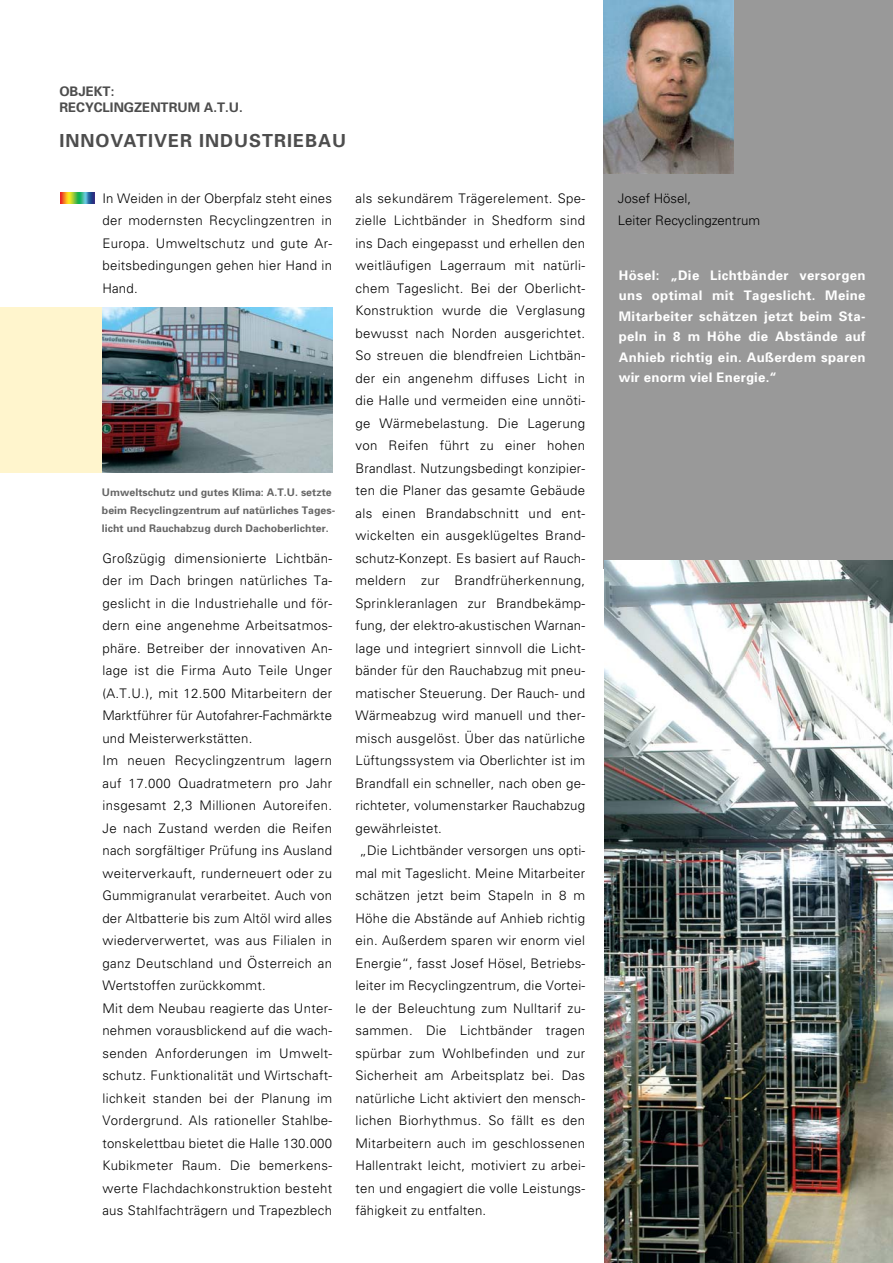
<style>
.page{position:relative;width:893px;height:1263px;background:#fff}
.page>*{position:absolute;margin:0;border:0;box-sizing:border-box;transform-origin:0 0}
.t1{font:700 18px "Univers";letter-spacing:.055em;color:#4d4d4d}
.t2{font:300 13.2px/22.5px "Univers";letter-spacing:.03em;color:#000;text-align:justify}
.t3{font:700 13.2px/20.5px "Univers";letter-spacing:.03em;color:#fff;text-align:justify}
.t4{font:300 13.2px/22.5px "Univers";color:#000}
.t5{font:700 13.2px/15.9px "Univers";color:#4d4d4d}
.t6{font:700 10.5px/18px "Univers";letter-spacing:.005em;color:#666}
</style>
<div class="page">
<img style="left:102px;top:307px;width:230px;height:166px">
<img style="left:61px;top:193px;width:34px;height:10px">
<div style="left:603px;top:0;width:289px;height:569px;background:#999"></div>
<div style="left:0;top:307px;width:102px;height:166px;background:#fff5cd"></div>
<img style="left:603px;top:0;width:131px;height:173px">
<img style="left:604px;top:560px;width:288px;height:703px">
<p class="t5" style="left:59px;top:85px;width:185px">OBJEKT:<br>RECYCLINGZENTRUM A.T.U.</p>
<h1 class="t1" style="left:59px;top:134px;width:288px">INNOVATIVER INDUSTRIEBAU</h1>
<p class="t2" style="left:102px;top:188px;width:231px">In Weiden in der Oberpfalz steht eines der modernsten Recyclingzentren in Europa. Umweltschutz und gute Ar&shy;beitsbedingungen gehen hier Hand in Hand.</p>
<p class="t6" style="left:102px;top:484px;width:235px">Umweltschutz und gutes Klima: A.T.U. setzte beim Recyclingzentrum auf natürliches Tages&shy;licht und Rauchabzug durch Dachoberlichter.</p>
<p class="t2" style="left:102px;top:548px;width:231px;text-align:left">Großzügig dimensionierte Lichtbän&shy;der im Dach bringen natürliches Ta&shy;geslicht in die Industriehalle und för&shy;dern eine angenehme Arbeitsatmos&shy;phäre. Betreiber der innovativen An&shy;lage ist die Firma Auto Teile Unger (A.T.U.), mit 12.500 Mitarbeitern der Marktführer für Autofahrer-Fachmärkte und Meisterwerkstätten.<br>Im neuen Recyclingzentrum lagern auf 17.000 Quadratmetern pro Jahr insgesamt 2,3 Millionen Autoreifen.<br>Je nach Zustand werden die Reifen nach sorgfältiger Prüfung ins Ausland weiterverkauft, runderneuert oder zu Gummigranulat verarbeitet. Auch von der Altbatterie bis zum Altöl wird alles wiederverwertet, was aus Filialen in ganz Deutschland und Österreich an Wertstoffen zurückkommt.<br>Mit dem Neubau reagierte das Unter&shy;nehmen vorausblickend auf die wach&shy;senden Anforderungen im Umwelt&shy;schutz. Funktionalität und Wirtschaft&shy;lichkeit standen bei der Planung im Vordergrund. Als rationeller Stahlbe&shy;tonskelettbau bietet die Halle 130.000<br>Kubikmeter Raum. Die bemerkens&shy;werte Flachdachkonstruktion besteht aus Stahlfachträgern und Trapezblech</p>
<p class="t2" style="left:355px;top:188px;width:231px">als sekundärem Trägerelement. Spe-</p>
<p class="t2" style="left:355px;top:210px;width:231px">zielle Lichtbänder in Shedform sind</p>
<p class="t2" style="left:355px;top:233px;width:231px">ins Dach eingepasst und erhellen den</p>
<p class="t2" style="left:355px;top:255px;width:231px">weitläufigen Lagerraum mit natürli-</p>
<p class="t2" style="left:355px;top:278px;width:231px">chem Tageslicht. Bei der Oberlicht-</p>
<p class="t2" style="left:355px;top:300px;width:231px">Konstruktion wurde die Verglasung</p>
<p class="t2" style="left:355px;top:323px;width:231px">bewusst nach Norden ausgerichtet.</p>
<p class="t2" style="left:355px;top:345px;width:231px">So streuen die blendfreien Lichtbän-</p>
<p class="t2" style="left:355px;top:368px;width:231px">der ein angenehm diffuses Licht in</p>
<p class="t2" style="left:355px;top:390px;width:231px">die Halle und vermeiden eine unnöti-</p>
<p class="t2" style="left:355px;top:413px;width:231px">ge Wärmebelastung. Die Lagerung</p>
<p class="t2" style="left:355px;top:435px;width:231px">von Reifen führt zu einer hohen</p>
<p class="t2" style="left:355px;top:458px;width:231px">Brandlast. Nutzungsbedingt konzipier-</p>
<p class="t2" style="left:355px;top:480px;width:231px">ten die Planer das gesamte Gebäude</p>
<p class="t2" style="left:355px;top:503px;width:231px">als einen Brandabschnitt und ent-</p>
<p class="t2" style="left:355px;top:525px;width:231px">wickelten ein ausgeklügeltes Brand-</p>
<p class="t2" style="left:355px;top:548px;width:231px">schutz-Konzept. Es basiert auf Rauch-</p>
<p class="t2" style="left:355px;top:570px;width:231px">meldern zur Brandfrüherkennung,</p>
<p class="t2" style="left:355px;top:593px;width:231px">Sprinkleranlagen zur Brandbekämp-</p>
<p class="t2" style="left:355px;top:615px;width:231px">fung, der elektro-akustischen Warnan-</p>
<p class="t2" style="left:355px;top:638px;width:231px">lage und integriert sinnvoll die Licht-</p>
<p class="t2" style="left:355px;top:660px;width:231px">bänder für den Rauchabzug mit pneu-</p>
<p class="t2" style="left:355px;top:683px;width:231px">matischer Steuerung. Der Rauch- und</p>
<p class="t2" style="left:355px;top:705px;width:231px">Wärmeabzug wird manuell und ther-</p>
<p class="t2" style="left:355px;top:728px;width:231px">misch ausgelöst. Über das natürliche</p>
<p class="t2" style="left:355px;top:750px;width:231px">Lüftungssystem via Oberlichter ist im</p>
<p class="t2" style="left:355px;top:773px;width:231px">Brandfall ein schneller, nach oben ge-</p>
<p class="t2" style="left:355px;top:795px;width:231px">richteter, volumenstarker Rauchabzug</p>
<p class="t2" style="left:355px;top:818px;width:88px">gewährleistet.</p>
<p class="t2" style="left:359px;top:840px;width:227px">„Die Lichtbänder versorgen uns opti-</p>
<p class="t2" style="left:355px;top:863px;width:231px">mal mit Tageslicht. Meine Mitarbeiter</p>
<p class="t2" style="left:355px;top:885px;width:231px">schätzen jetzt beim Stapeln in 8 m</p>
<p class="t2" style="left:355px;top:908px;width:231px">Höhe die Abstände auf Anhieb richtig</p>
<p class="t2" style="left:355px;top:930px;width:231px">ein. Außerdem sparen wir enorm viel</p>
<p class="t2" style="left:355px;top:953px;width:231px">Energie“, fasst Josef Hösel, Betriebs-</p>
<p class="t2" style="left:355px;top:975px;width:231px">leiter im Recyclingzentrum, die Vortei-</p>
<p class="t2" style="left:355px;top:998px;width:231px">le der Beleuchtung zum Nulltarif zu-</p>
<p class="t2" style="left:355px;top:1020px;width:231px">sammen. Die Lichtbänder tragen</p>
<p class="t2" style="left:355px;top:1043px;width:231px">spürbar zum Wohlbefinden und zur</p>
<p class="t2" style="left:355px;top:1065px;width:231px">Sicherheit am Arbeitsplatz bei. Das</p>
<p class="t2" style="left:355px;top:1088px;width:231px">natürliche Licht aktiviert den mensch-</p>
<p class="t2" style="left:355px;top:1110px;width:231px">lichen Biorhythmus. So fällt es den</p>
<p class="t2" style="left:355px;top:1133px;width:231px">Mitarbeitern auch im geschlossenen</p>
<p class="t2" style="left:355px;top:1155px;width:231px">Hallentrakt leicht, motiviert zu arbei-</p>
<p class="t2" style="left:355px;top:1178px;width:231px">ten und engagiert die volle Leistungs-</p>
<p class="t2" style="left:355px;top:1200px;width:132px">fähigkeit zu entfalten.</p>
<p class="t4" style="left:617px;top:188px;width:144px">Josef Hösel,<br>Leiter Recyclingzentrum</p>
<p class="t3" style="left:618px;top:266px;width:248px">Hösel: „Die Lichtbänder versorgen uns optimal mit Tageslicht. Meine Mitarbeiter schätzen jetzt beim Sta&shy;peln in 8 m Höhe die Abstände auf Anhieb richtig ein. Außerdem sparen wir enorm viel Energie.“</p>
</div>
